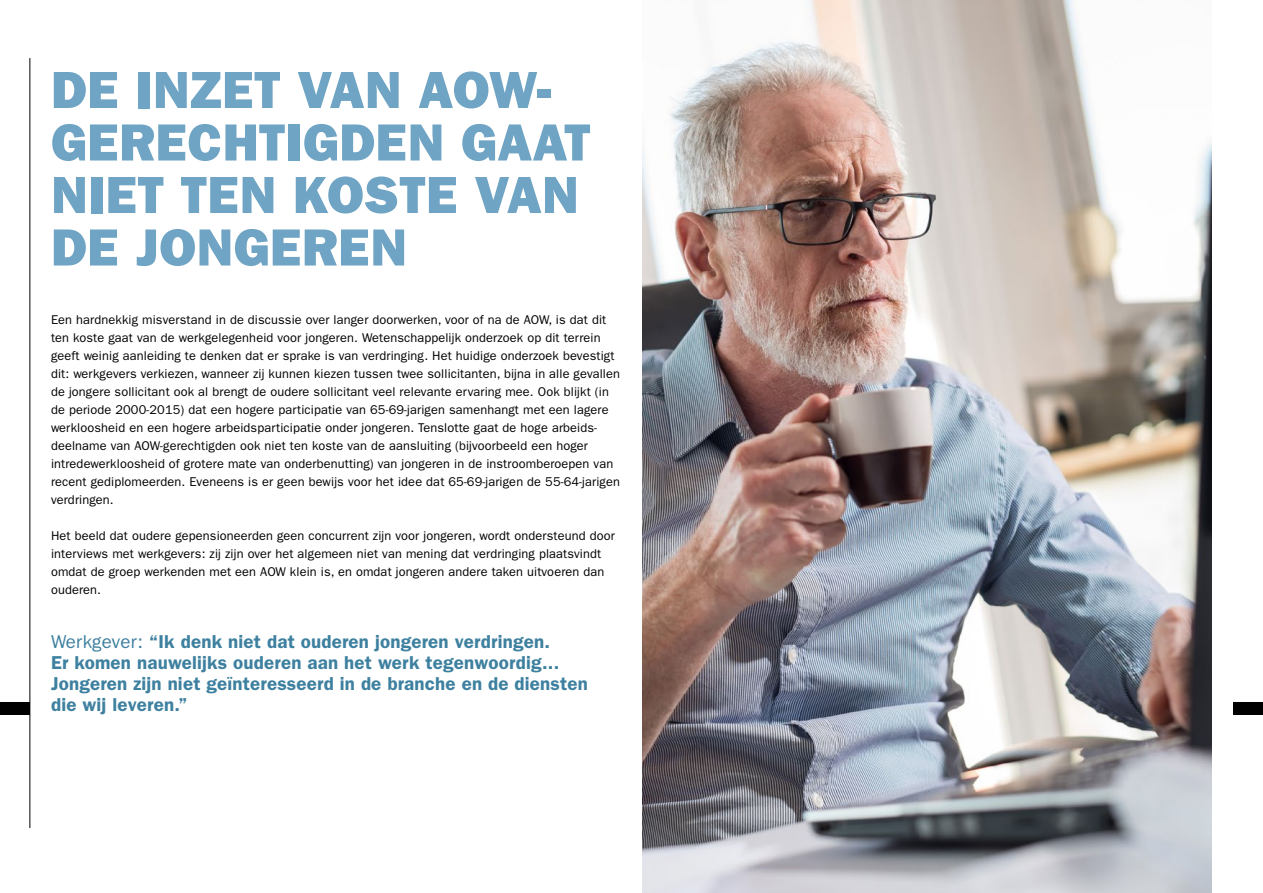
<style>
.page{position:relative;width:1263px;height:893px;background:#fff}
.page>*{position:absolute;margin:0;border:0;box-sizing:border-box;transform-origin:0 0}
.t1{font:52.5px/52.5px "ITC Franklin Gothic Std Hvy";letter-spacing:.01em;color:#6fa4c4}
.t2{font:600 18.75px/21px "ITC Franklin Gothic Std";letter-spacing:.01em;color:#3d809f}
.t3{font:12.75px/18px "ITC Franklin Gothic Std";letter-spacing:.01em;color:#000}
.s1{font-weight:400}
</style>
<div class="page">
<hr style="left:30px;top:58px;width:1px;height:770px;background:#000">
<div style="left:0;top:702px;width:30px;height:12px;background:#000"></div>
<div style="left:1233px;top:702px;width:30px;height:12px;background:#000"></div>
<img style="left:642px;top:0;width:570px;height:893px">
<h1 class="t1" style="left:51px;top:64px;width:541px">DE INZET VAN AOW-<br>GERECHTIGDEN GAAT<br>NIET TEN KOSTE VAN<br>DE JONGEREN</h1>
<p class="t3" style="left:51px;top:311px;width:570px">Een hardnekkig misverstand in de discussie over langer doorwerken, voor of na de AOW, is dat dit ten koste gaat van de werkgelegenheid voor jongeren. Wetenschappelijk onderzoek op dit terrein geeft weinig aanleiding te denken dat er sprake is van verdringing. Het huidige onderzoek bevestigt dit: werkgevers verkiezen, wanneer zij kunnen kiezen tussen twee sollicitanten, bijna in alle gevallen de jongere sollicitant ook al brengt de oudere sollicitant veel relevante ervaring mee. Ook blijkt (in de periode 2000-2015) dat een hogere participatie van 65-69-jarigen samenhangt met een lagere werkloosheid en een hogere arbeidsparticipatie onder jongeren. Tenslotte gaat de hoge arbeids&shy;deelname van AOW-gerechtigden ook niet ten koste van de aansluiting (bijvoorbeeld een hoger intredewerkloosheid of grotere mate van onderbenutting) van jongeren in de instroomberoepen van recent gediplomeerden. Eveneens is er geen bewijs voor het idee dat 65-69-jarigen de 55-64-jarigen verdringen.</p>
<p class="t3" style="left:51px;top:527px;width:565px">Het beeld dat oudere gepensioneerden geen concurrent zijn voor jongeren, wordt ondersteund door interviews met werkgevers: zij zijn over het algemeen niet van mening dat verdringing plaatsvindt omdat de groep werkenden met een AOW klein is, en omdat jongeren andere taken uitvoeren dan ouderen.</p>
<h2 class="t2" style="left:51px;top:631px;width:538px"><span class="s1">Werkgever:</span> “Ik denk niet dat ouderen jongeren verdringen.<br>Er komen nauwelijks ouderen aan het werk tegenwoordig...<br>Jongeren zijn niet geïnteresseerd in de branche en de diensten die wij leveren.”</h2>
</div>
